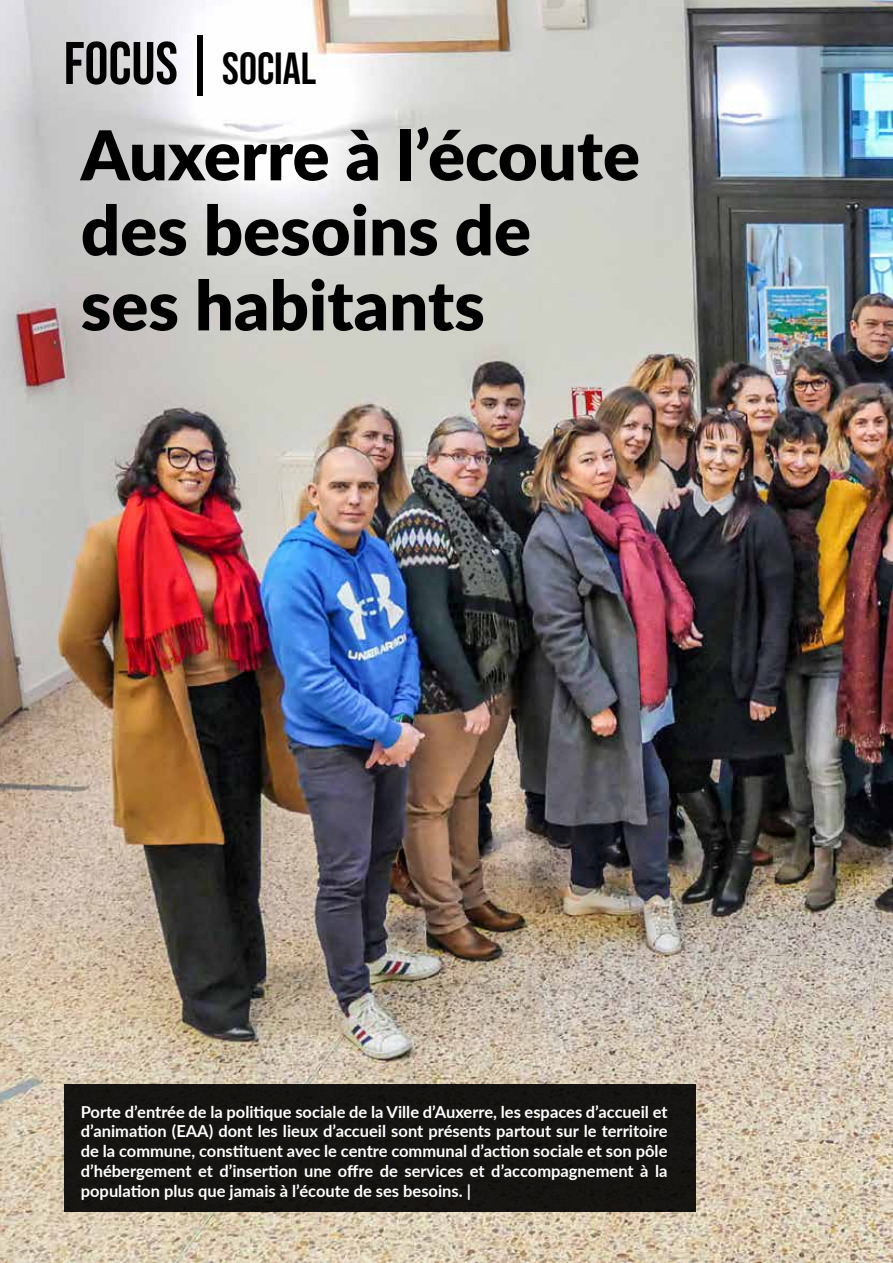
<style>
.page{position:relative;width:893px;height:1263px;background:#fff}
.page>*{position:absolute;margin:0;border:0;box-sizing:border-box;transform-origin:0 0}
.t1{font:900 68.7px/75px "Lato";color:#000}
.t2{font:60px "Bebas Neue";color:#000}
.t3{font:700 16.5px/19.8px "Lato";color:#fff;text-align:justify}
.s1{font-size:45px}
</style>
<div class="page">
<img style="left:0;top:0;width:893px;height:1263px">
<div style="left:64px;top:1084px;width:631px;height:128px;background:#161412"></div>
<h2 class="t2" style="left:64px;top:29px;width:254px">FOCUS| <span class="s1">SOCIAL</span></h2>
<h1 class="t1" style="left:81px;top:115px;width:561px">Auxerre à l’écoute des besoins de ses habitants</h1>
<p class="t3" style="left:81px;top:1101px;width:588px">Porte d’entrée de la politique sociale de la Ville d’Auxerre, les espaces d’accueil et d’animation (EAA) dont les lieux d’accueil sont présents partout sur le territoire de la commune, constituent avec le centre communal d’action sociale et son pôle d’hébergement et d’insertion une offre de services et d’accompagnement à la population plus que jamais à l’écoute de ses besoins. |</p>
</div>
